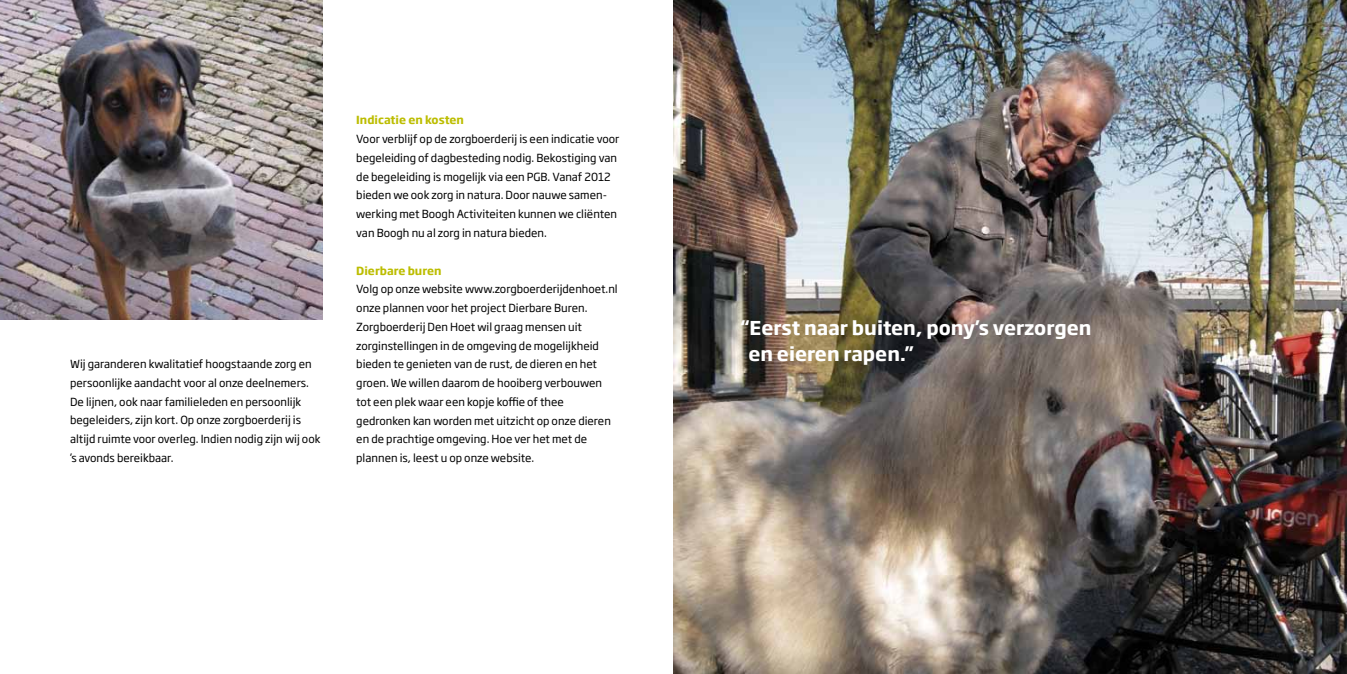
<style>
.page{position:relative;width:1347px;height:674px;background:#fff}
.page>*{position:absolute;margin:0;border:0;box-sizing:border-box;transform-origin:0 0}
.t1{font:700 18.88px/25.9px "Soho Gothic Std";color:#fff}
.t2{font:11px/18.8px "Soho Gothic Std";color:#000}
.t3{font:700 11px "Soho Gothic Std";color:#bcbd00}
</style>
<div class="page">
<img style="left:0;top:0;width:322px;height:319px">
<img style="left:673px;top:0;width:673px;height:673px">
<p class="t2" style="left:70px;top:354px;width:252px">Wij garanderen kwalitatief hoogstaande zorg en persoonlijke aandacht voor al onze deelnemers.<br>De lijnen, ook naar familieleden en persoonlijk begeleiders, zijn kort. Op onze zorgboerderij is altijd ruimte voor overleg. Indien nodig zijn wij ook ’s avonds bereikbaar.</p>
<p class="t3" style="left:356px;top:113px;width:109px">Indicatie en kosten</p>
<p class="t2" style="left:356px;top:130px;width:264px">Voor verblijf op de zorgboerderij is een indicatie voor begeleiding of dagbesteding nodig. Bekostiging van de begeleiding is mogelijk via een PGB. Vanaf 2012 bieden we ook zorg in natura. Door nauwe samen&shy;werking met Boogh Activiteiten kunnen we cliënten van Boogh nu al zorg in natura bieden.</p>
<p class="t3" style="left:356px;top:263px;width:87px">Dierbare buren</p>
<p class="t2" style="left:356px;top:280px;width:263px">Volg op onze website www.zorgboerderijdenhoet.nl onze plannen voor het project Dierbare Buren.<br>Zorgboerderij Den Hoet wil graag mensen uit zorginstellingen in de omgeving de mogelijkheid bieden te genieten van de rust, de dieren en het groen. We willen daarom de hooiberg verbouwen tot een plek waar een kopje koffie of thee gedronken kan worden met uitzicht op onze dieren en de prachtige omgeving. Hoe ver het met de plannen is, leest u op onze website.</p>
<h1 class="t1" style="left:748px;top:315px;width:344px;text-indent:-8px">“Eerst naar buiten, pony’s verzorgen en eieren rapen.”</h1>
</div>
